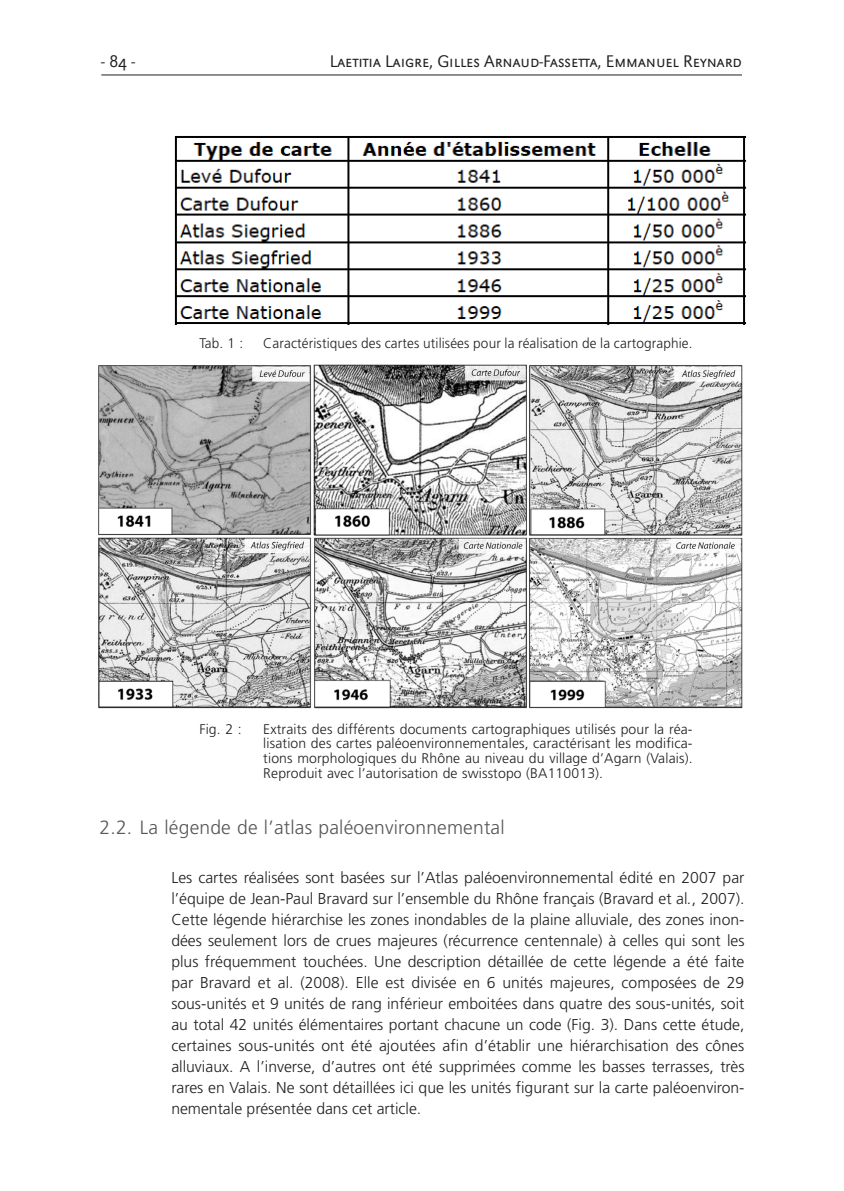
<style>
.page{position:relative;width:844px;height:1191px;background:#fff}
.page>*{position:absolute;margin:0;border:0;box-sizing:border-box;transform-origin:0 0}
.Titre_2{font:300 19.25px "Frutiger LT Std";letter-spacing:.01em;color:#57585a}
.t1{font:300 17.5px "URW Grotesk SCT";color:#231f20}
.Texte{font:300 15.75px/21px "Frutiger LT Std";color:#231f20;text-align:justify}
.Légende{font:300 14px/14.9px "Frutiger LT Std";letter-spacing:.01em;color:#231f20;text-align:justify}
.s1{font-style:italic}
</style>
<div class="page">
<hr style="left:101px;top:75px;width:641px;height:1px;background:#231f20">
<img style="left:174px;top:136px;width:573px;height:189px">
<img style="left:98px;top:364px;width:645px;height:344px">
<p class="t1" style="left:101px;top:51px;width:35px">- 84 -</p>
<p class="t1" style="left:330px;top:51px;width:414px">Laetitia Laigre, Gilles Arnaud-Fassetta, Emmanuel Reynard</p>
<p class="Légende" style="left:199px;top:336px;width:45px">Tab. 1 :</p>
<p class="Légende" style="left:263px;top:336px;width:431px">Caractéristiques des cartes utilisées pour la réalisation de la cartographie.</p>
<p class="Légende" style="left:199px;top:721px;width:44px">Fig. 2 :</p>
<p class="Légende" style="left:263px;top:721px;width:431px">Extraits des différents documents cartographiques utilisés pour la réa&shy;lisation des cartes paléoenvironnementales, caractérisant les modifica&shy;tions morphologiques du Rhône au niveau du village d’Agarn (Valais).<br>Reproduit avec l’autorisation de swisstopo (BA110013).</p>
<p class="Titre_2" style="left:100px;top:817px;width:407px">2.2. La légende de l’atlas paléoenvironnemental</p>
<p class="Texte" style="left:171px;top:867px;width:575px">Les cartes réalisées sont basées sur l’Atlas paléoenvironnemental édité en 2007 par l’équipe de Jean-Paul Bravard sur l’ensemble du Rhône français (Bravard et al<span class="s1">.</span>, 2007).<br>Cette légende hiérarchise les zones inondables de la plaine alluviale, des zones inon&shy;dées seulement lors de crues majeures (récurrence centennale) à celles qui sont les plus fréquemment touchées. Une description détaillée de cette légende a été faite par Bravard et al. (2008). Elle est divisée en 6 unités majeures, composées de 29 sous-unités et 9 unités de rang inférieur emboitées dans quatre des sous-unités, soit au total 42 unités élémentaires portant chacune un code (Fig. 3). Dans cette étude, certaines sous-unités ont été ajoutées afin d’établir une hiérarchisation des cônes alluviaux. A l’inverse, d’autres ont été supprimées comme les basses terrasses, très rares en Valais. Ne sont détaillées ici que les unités figurant sur la carte paléoenviron&shy;nementale présentée dans cet article.</p>
</div>
